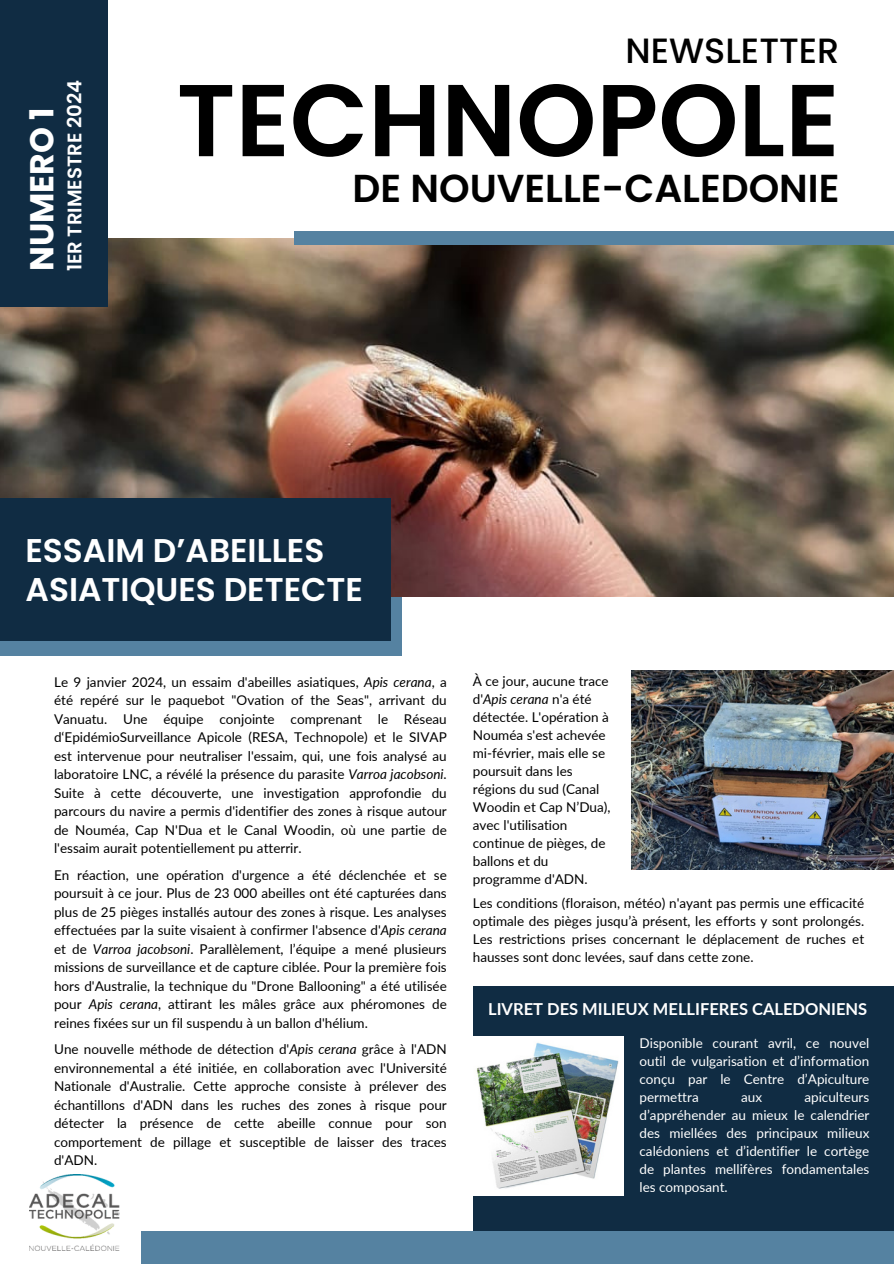
<style>
.page{position:relative;width:894px;height:1264px;background:#fff}
.page>*{position:absolute;margin:0;border:0;box-sizing:border-box;transform-origin:0 0}
.t1{font:600 101.85px "Poppins";color:#000}
.t2{font:600 38.85px "Poppins";color:#000}
.t3{font:500 35.1px "Poppins";color:#000}
.t4{font:700 33px "Poppins";color:#fff}
.t5{font:600 32.85px/39.3px "Poppins";color:#fff}
.t6{font:600 19.65px "Poppins";color:#fff}
.t7{font:700 16.5px "Lato";color:#fff}
.t8{font:13.5px/18.5px "Lato";color:#000;text-align:justify}
.t9{font:13.5px/18px "Lato";color:#fff;text-align:justify}
.s1{font-style:italic}
</style>
<div class="page">
<div style="left:0;top:523px;width:402px;height:132px;background:#5582a1"></div>
<img style="left:0;top:238px;width:893px;height:358px">
<div style="left:294px;top:231px;width:599px;height:14px;background:#5582a1"></div>
<div style="left:0;top:0;width:107px;height:306px;background:#102c43"></div>
<div style="left:0;top:498px;width:390px;height:143px;background:#102c43"></div>
<img style="left:631px;top:670px;width:262px;height:199px">
<div style="left:472px;top:986px;width:421px;height:277px;background:#102c43"></div>
<div style="left:141px;top:1231px;width:752px;height:32px;background:#5582a1"></div>
<img style="left:472px;top:1035px;width:151px;height:160px">
<img style="left:29px;top:1174px;width:90px;height:76px">
<h2 class="t4" style="left:19px;top:271px;width:165px;rotate:-90deg">NUMERO 1</h2>
<p class="t6" style="left:61px;top:271px;width:193px;rotate:-90deg">1ER TRIMESTRE 2024</p>
<h1 class="t3" style="left:625px;top:26px;width:215px">NEWSLETTER</h1>
<h1 class="t1" style="left:177px;top:49px;width:664px">TECHNOPOLE</h1>
<h1 class="t2" style="left:352px;top:161px;width:488px">DE NOUVELLE-CALEDONIE</h1>
<p class="t5" style="left:25px;top:530px;width:339px">ESSAIM D’ABEILLES<br>ASIATIQUES DETECTE</p>
<p class="t8" style="left:54px;top:672px;width:394px">Le 9 janvier 2024, un essaim d'abeilles asiatiques, <span class="s1">Apis cerana</span>, a été repéré sur le paquebot "Ovation of the Seas", arrivant du Vanuatu. Une équipe conjointe comprenant le Réseau d‘EpidémioSurveillance Apicole (RESA, Technopole) et le SIVAP est intervenue pour neutraliser l'essaim, qui, une fois analysé au laboratoire LNC, a révélé la présence du parasite <span class="s1">Varroa jacobsoni</span>.<br>Suite à cette découverte, une investigation approfondie du parcours du navire a permis d'identifier des zones à risque autour de Nouméa, Cap N'Dua et le Canal Woodin, où une partie de l'essaim aurait potentiellement pu atterrir.</p>
<p class="t8" style="left:54px;top:865px;width:394px">En réaction, une opération d'urgence a été déclenchée et se poursuit à ce jour. Plus de 23 000 abeilles ont été capturées dans plus de 25 pièges installés autour des zones à risque. Les analyses effectuées par la suite visaient à confirmer l'absence d'<span class="s1">Apis cerana </span>et de <span class="s1">Varroa jacobsoni</span>. Parallèlement, l’équipe a mené plusieurs missions de surveillance et de capture ciblée. Pour la première fois hors d'Australie, la technique du "Drone Ballooning" a été utilisée pour <span class="s1">Apis cerana</span>, attirant les mâles grâce aux phéromones de reines fixées sur un fil suspendu à un ballon d'hélium.</p>
<p class="t8" style="left:54px;top:1039px;width:394px">Une nouvelle méthode de détection d'<span class="s1">Apis cerana</span> grâce à l'ADN environnemental a été initiée, en collaboration avec l'Université Nationale d'Australie. Cette approche consiste à prélever des échantillons d'ADN dans les ruches des zones à risque pour détecter la présence de cette abeille connue pour son comportement de pillage et susceptible de laisser des traces d'ADN.</p>
<h4 class="t8" style="left:472px;top:671px;width:139px;line-height:18px;text-align:left">À ce jour, aucune trace d'<span class="s1">Apis cerana</span> n'a été détectée. L'opération à<br>Nouméa s'est achevée mi-février, mais elle se poursuit dans les régions du sud (Canal<br>Woodin et Cap N’Dua), avec l'utilisation continue de pièges, de ballons et du programme d'ADN.</h4>
<p class="t8" style="left:472px;top:893px;width:393px;line-height:18px">Les conditions (floraison, météo) n'ayant pas permis une efficacité optimale des pièges jusqu’à présent, les efforts y sont prolongés.<br>Les restrictions prises concernant le déplacement de ruches et hausses sont donc levées, sauf dans cette zone.</p>
<p class="t7" style="left:488px;top:999px;width:380px">LIVRET DES MILIEUX MELLIFERES CALEDONIENS</p>
<p class="t9" style="left:639px;top:1033px;width:231px">Disponible courant avril, ce nouvel outil de vulgarisation et d’information conçu par le Centre d’Apiculture permettra</p>
<p class="t9" style="left:639px;top:1087px;width:231px;text-indent:165px">apiculteurs d’appréhender au mieux le calendrier des miellées des principaux milieux calédoniens et d’identifier le cortège de plantes mellifères fondamentales les composant.</p>
<p class="t9" style="left:740px;top:1087px;width:22px">aux</p>
</div>
